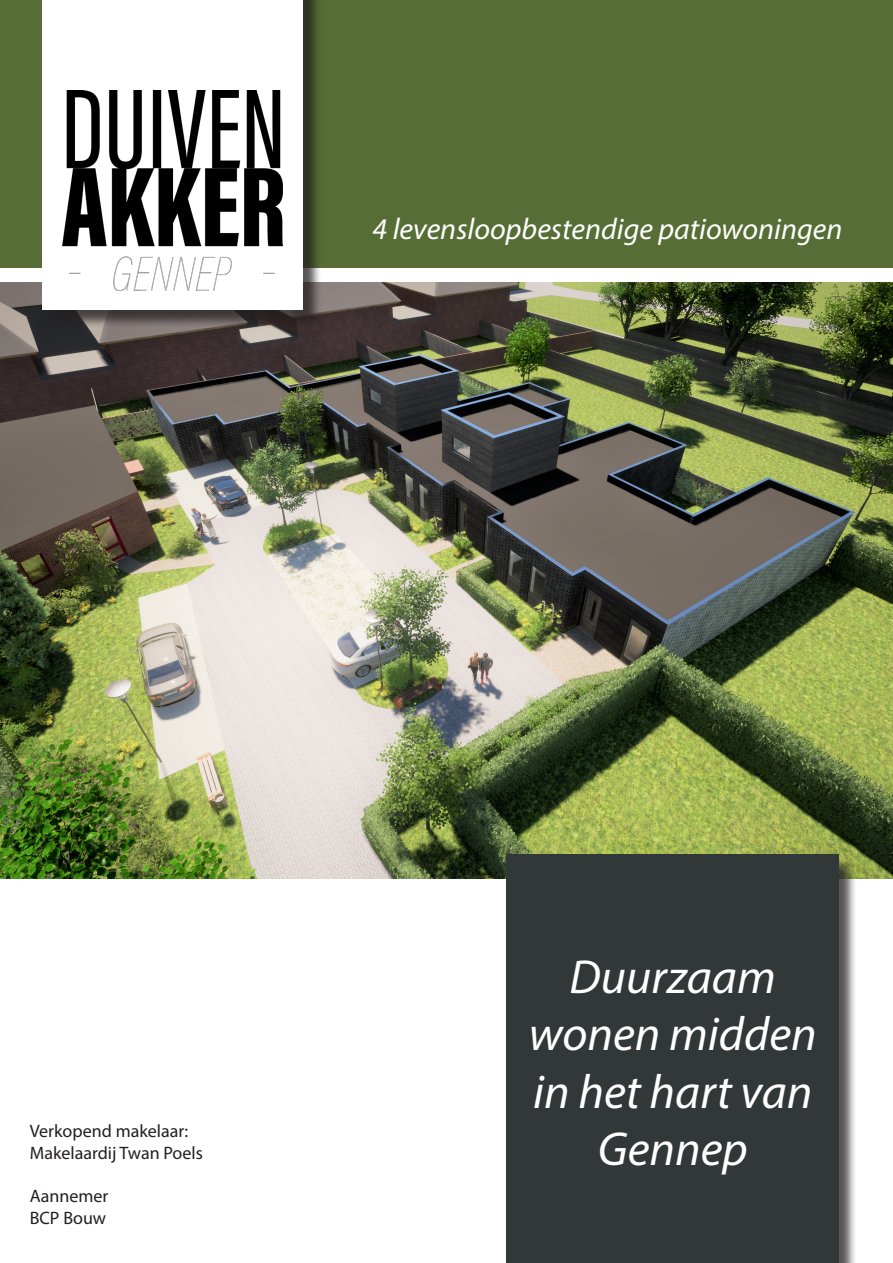
<style>
.page{position:relative;width:893px;height:1263px;background:#fff}
.page>*{position:absolute;margin:0;border:0;box-sizing:border-box;transform-origin:0 0}
.t1{font:italic 48px/57.6px "Myriad Variable Concept";color:#fff;text-align:center}
.t2{font:italic 30px "Myriad Variable Concept";color:#fff}
.t3{font:18px "Myriad Pro";color:#231f20}
</style>
<div class="page">
<div style="left:0;top:0;width:893px;height:268px;background:#566e35"></div>
<img style="left:0;top:283px;width:893px;height:595px">
<div style="left:45px;top:0;width:276px;height:328px;background:#231f20;opacity:.75"></div>
<div style="left:43px;top:0;width:260px;height:310px;background:#fff"></div>
<div style="left:509px;top:857px;width:349px;height:406px;background:#231f20;opacity:.75"></div>
<div style="left:507px;top:855px;width:332px;height:408px;background:#323738"></div>
<img style="left:62px;top:91px;width:221px;height:199px">
<p class="t2" style="left:373px;top:212px;width:471px">4 levensloopbestendige patiowoningen</p>
<p class="t3" style="left:30px;top:1120px;width:160px">Verkopend makelaar:</p>
<p class="t3" style="left:30px;top:1142px;width:175px">Makelaardij Twan Poels</p>
<p class="t3" style="left:30px;top:1185px;width:80px">Aannemer</p>
<p class="t3" style="left:30px;top:1207px;width:78px">BCP Bouw</p>
<p class="t1" style="left:529px;top:948px;width:289px">Duurzaam wonen midden in het hart van</p>
<p class="t1" style="left:598px;top:1120px;width:151px">Gennep</p>
</div>
